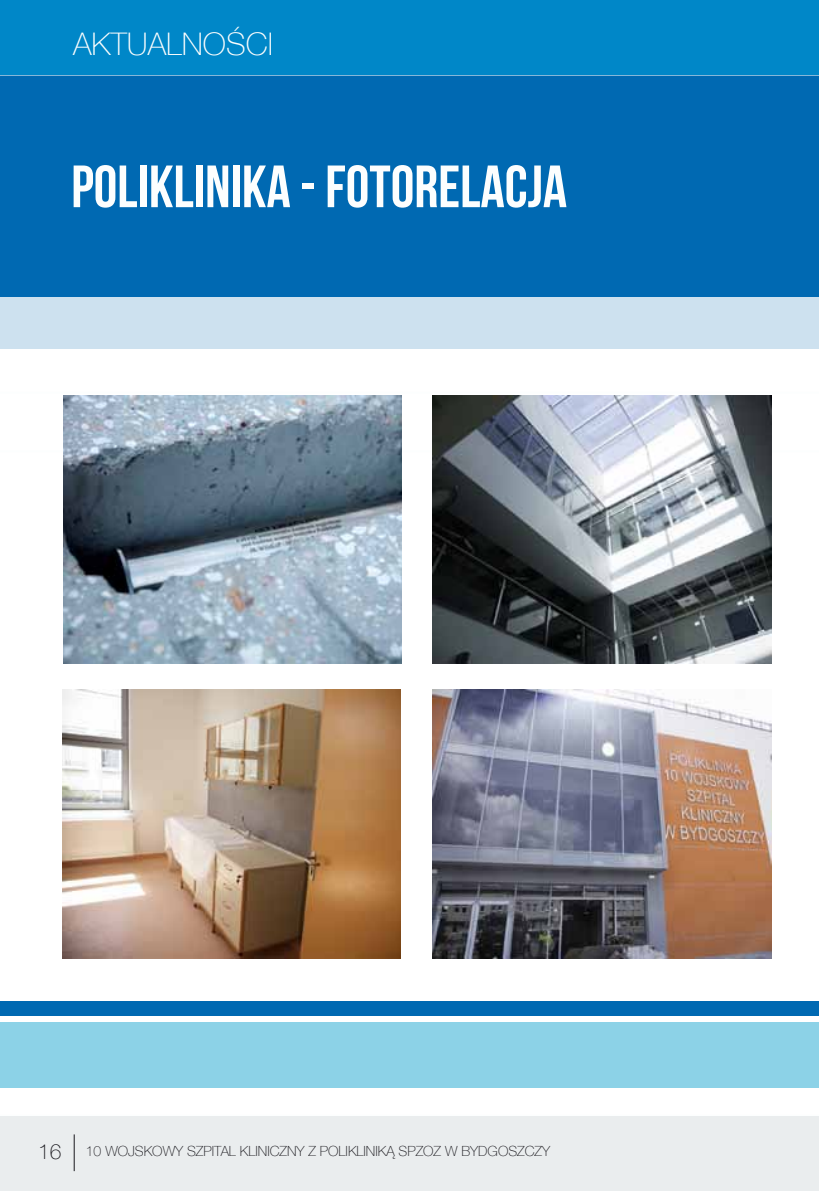
<style>
.page{position:relative;width:819px;height:1191px;background:#fff}
.page>*{position:absolute;margin:0;border:0;box-sizing:border-box;transform-origin:0 0}
.t1{font:59.5px "Bebas Neue";color:#fcfefe}
.t2{font:100 31.15px "Helvetica Neue CE";color:#fcfefe}
.t3{font:100 14px "Helvetica Neue CE";color:#18171c}
.s1{font-size:21px}
</style>
<div class="page">
<div style="left:0;top:1116px;width:819px;height:75px;background:#eaedee"></div>
<hr style="left:74px;top:1134px;width:1px;height:37px;background:#18171c">
<div style="left:0;top:75px;width:819px;height:222px;background:#0069b2"></div>
<div style="left:0;top:1022px;width:819px;height:65px;background:#8cd2e7"></div>
<div style="left:0;top:1001px;width:819px;height:14px;background:#0069b2"></div>
<div style="left:0;top:0;width:819px;height:74px;background:#0087c8"></div>
<img style="left:63px;top:395px;width:338px;height:269px">
<img style="left:62px;top:690px;width:339px;height:268px">
<img style="left:432px;top:395px;width:339px;height:269px">
<img style="left:432px;top:690px;width:339px;height:268px">
<div style="left:0;top:297px;width:819px;height:51px;background:#cde1ef"></div>
<h2 class="t2" style="left:73px;top:26px;width:201px">AKTUALNOŚCI</h2>
<h2 class="t2" style="left:74px;top:25px;width:162px">MEDYCYNA</h2>
<h1 class="t1" style="left:71px;top:154px;width:497px">POLIKLINIKA - FOTORELACJA</h1>
<p class="t3" style="left:38px;top:1143px;width:513px"><span class="s1">16</span> 10 WOJSKOWY SZPITAL KLINICZNY Z POLIKLINIKĄ SPZOZ W BYDGOSZCZY</p>
</div>
